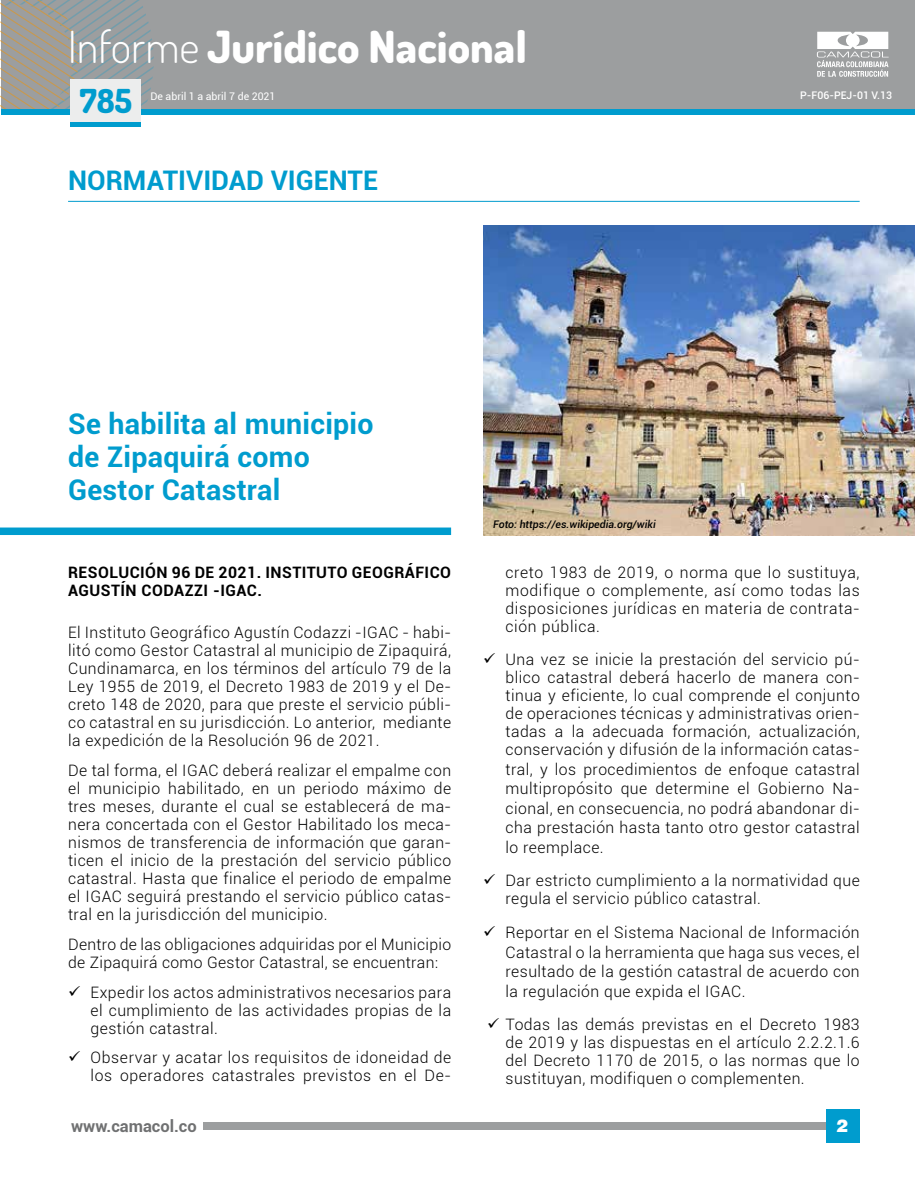
<style>
.page{position:relative;width:915px;height:1191px;background:#fff}
.page>*{position:absolute;margin:0;border:0;box-sizing:border-box;transform-origin:0 0}
.t1{font:800 44.25px "Dosis";color:#fff}
.t2{font:800 33px "Dosis";color:#009cce}
.t3{font:700 28.5px/33px "Roboto";letter-spacing:.01em;color:#009cce}
.t4{font:700 27px "Roboto";color:#009cce}
.t5{font:900 19.5px "Roboto";color:#fff}
.t6{font:900 19.5px "Helvetica";color:#fff}
.t7{font:700 16.5px "Roboto";color:#707172}
.t8{font:300 15.75px/18px "Roboto";letter-spacing:.03em;color:#000;text-align:justify}
.t9{font:700 15.75px/18px "Roboto";letter-spacing:.03em;color:#000}
.t10{font:italic 500 10.5px "Roboto";color:#000}
.t11{font:10.5px "Roboto";color:#fff}
.t12{font:500 10.5px "Roboto";color:#fff}
.s1{font-weight:300}
</style>
<div class="page">
<div style="left:203px;top:1122px;width:655px;height:7px;background:#9c9e9f"></div>
<div style="left:825px;top:1109px;width:33px;height:34px;background:#009cce"></div>
<div style="left:1px;top:0;width:913px;height:108px;background:#9c9e9f"></div>
<div style="left:1px;top:109px;width:913px;height:5px;background:#009cce"></div>
<svg style="left:1px;top:0;width:158px;height:109px"></svg>
<svg style="left:817px;top:32px;width:71px;height:45px"></svg>
<div style="left:70px;top:122px;width:70px;height:5px;background:#009cce"></div>
<div style="left:70px;top:79px;width:70px;height:43px;background:#eceded"></div>
<img style="left:483px;top:225px;width:431px;height:310px">
<div style="left:0;top:527px;width:451px;height:8px;background:#009cce"></div>
<hr style="left:68px;top:201px;width:791px;height:1px;background:#009cce">
<h1 class="t1" style="left:68px;top:18px;width:460px"><span class="s1">Informe</span> Jurídico Nacional</h1>
<h2 class="t2" style="left:80px;top:80px;width:54px">785</h2>
<p class="t11" style="left:150px;top:89px;width:127px">De abril 1 a abril 7 de 2021</p>
<h3 class="t4" style="left:68px;top:162px;width:309px">Normatividad vigente</h3>
<h3 class="t3" style="left:68px;top:406px;width:307px">Se habilita al municipio de Zipaquirá como<br>Gestor Catastral</h3>
<p class="t10" style="left:493px;top:516px;width:164px">Foto: https://es.wikipedia.org/wiki</p>
<p class="t12" style="left:800px;top:87px;width:93px">P-F06-PEJ-01 V.13</p>
<p class="t9" style="left:68px;top:563px;width:384px;text-indent:30px">olución 96 de 2021. Instituto Geográfico<br>Ag ustín Codazzi</p>
<p class="t9" style="left:68px;top:563px;width:11px">Res</p>
<p class="t9" style="left:213px;top:581px;width:50px">-IGAC.</p>
<p class="t8" style="left:68px;top:623px;width:384px">El Instituto Geográfico Agustín Codazzi -IGAC - habi&shy;litó como Gestor Catastral al municipio de Zipaquirá, Cundinamarca, en los términos del artículo 79 de la Ley 1955 de 2019, el Decreto 1983 de 2019 y el De&shy;creto 148 de 2020, para que preste el servicio públi&shy;co catastral en su jurisdicción. Lo anterior, mediante la expedición de la Resolución 96 de 2021.</p>
<p class="t8" style="left:68px;top:761px;width:384px">De tal forma, el IGAC deberá realizar el empalme con el municipio habilitado, en un periodo máximo de tres meses, durante el cual se establecerá de ma&shy;nera concertada con el Gestor Habilitado los meca&shy;nismos de transferencia de información que garan&shy;ticen el inicio de la prestación del servicio público catastral. Hasta que finalice el periodo de empalme el IGAC seguirá prestando el servicio público catas&shy;tral en la jurisdicción del municipio.</p>
<p class="t8" style="left:68px;top:935px;width:384px">Dentro de las obligaciones adquiridas por el Municipio de Zipaquirá como Gestor Catastral, se encuentran:</p>
<p class="t8" style="left:91px;top:983px;width:362px;text-indent:-23px">✓ Expedir los actos administrativos necesarios para el cumplimiento de las actividades propias de la gestión catastral.</p>
<p class="t8" style="left:68px;top:1047px;width:384px;text-align:right">✓ Observar y acatar los requisitos de idoneidad de los operadores catastrales previstos en el De-</p>
<p class="t8" style="left:505px;top:563px;width:355px">creto 1983 de 2019, o norma que lo sustituya, modifique o complemente, así como todas las disposiciones jurídicas en materia de contrata&shy;ción pública.</p>
<p class="t8" style="left:505px;top:650px;width:355px;text-indent:-23px">✓ Una vez se inicie la prestación del servicio pú&shy;blico catastral deberá hacerlo de manera con&shy;tinua y eficiente, lo cual comprende el conjunto de operaciones técnicas y administrativas orien&shy;tadas a la adecuada formación, actualización, conservación y difusión de la información catas-</p>
<p class="t8" style="left:505px;top:759px;width:355px;line-height:19.5px">tral, y los procedimientos de enfoque catastral multipropósito que determine el Gobierno Na&shy;cional, en consecuencia, no podrá abandonar di&shy;cha prestación hasta tanto otro gestor catastral lo reemplace.</p>
<p class="t8" style="left:505px;top:870px;width:355px;text-indent:-23px">✓ Dar estricto cumplimiento a la normatividad que regula el servicio público catastral.</p>
<p class="t8" style="left:505px;top:922px;width:355px;line-height:19.5px;text-indent:-23px">✓ Reportar en el Sistema Nacional de Información Catastral o la herramienta que haga sus veces, el resultado de la gestión catastral de acuerdo con la regulación que expida el IGAC.</p>
<p class="t8" style="left:505px;top:1014px;width:355px;text-indent:-18px">✓ Todas las demás previstas en el Decreto 1983 de 2019 y las dispuestas en el artículo 2.2.2.1.6 del Decreto 1170 de 2015, o las normas que lo sustituyan, modifiquen o complementen.</p>
<p class="t7" style="left:71px;top:1114px;width:127px">www.camacol.co</p>
<p class="t5" style="left:836px;top:1114px;width:13px">1</p>
<p class="t6" style="left:836px;top:1118px;width:13px">2</p>
</div>
